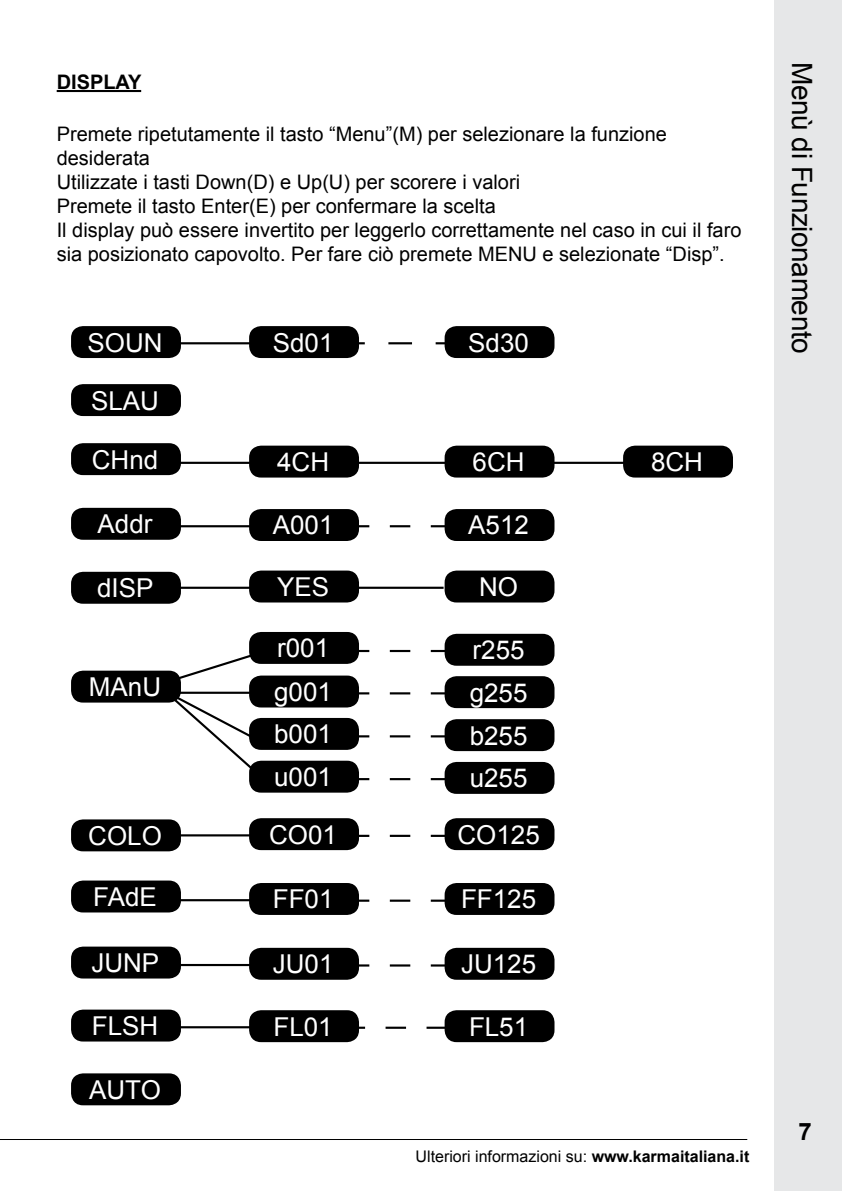
<style>
.page{position:relative;width:842px;height:1191px;background:#fff}
.page>*{position:absolute;margin:0;border:0;box-sizing:border-box;transform-origin:0 0}
.t1{font:28px "Arial";letter-spacing:-.015em;color:#000}
.t2{font:26px/42.8px "Arial";color:#fff;text-align:justify}
.t3{font:700 24px "Arial";color:#000}
.t4{font:20px/24px "Arial";color:#000}
.t5{font:700 20px "Arial";color:#000}
.t6{font:16px "Arial";color:#000}
.s1{font-weight:700}
</style>
<div class="page">
<div style="left:774px;top:0;width:68px;height:1191px;background:#e6e7e8"></div>
<hr style="left:0;top:1139px;width:747px;height:1px;background:#000">
<hr style="left:179px;top:586px;width:76px;height:3px;background:#000">
<hr style="left:340px;top:586px;width:104px;height:3px;background:#000">
<hr style="left:179px;top:462px;width:76px;height:2px;background:#000">
<hr style="left:352px;top:462px;width:99px;height:2px;background:#000">
<hr style="left:533px;top:462px;width:100px;height:2px;background:#000">
<hr style="left:179px;top:342px;width:76px;height:2px;background:#000">
<svg style="left:359px;top:342px;width:86px;height:2px"></svg>
<hr style="left:179px;top:525px;width:76px;height:2px;background:#000">
<svg style="left:359px;top:525px;width:86px;height:2px"></svg>
<svg style="left:176px;top:655px;width:79px;height:25px"></svg>
<svg style="left:168px;top:691px;width:101px;height:78px"></svg>
<svg style="left:359px;top:650px;width:86px;height:2px"></svg>
<svg style="left:359px;top:692px;width:86px;height:2px"></svg>
<svg style="left:359px;top:735px;width:86px;height:2px"></svg>
<svg style="left:359px;top:778px;width:86px;height:2px"></svg>
<hr style="left:179px;top:834px;width:76px;height:2px;background:#000">
<svg style="left:359px;top:834px;width:86px;height:3px"></svg>
<hr style="left:179px;top:899px;width:76px;height:2px;background:#000">
<svg style="left:359px;top:899px;width:86px;height:2px"></svg>
<hr style="left:179px;top:964px;width:76px;height:2px;background:#000">
<svg style="left:359px;top:964px;width:86px;height:2px"></svg>
<hr style="left:175px;top:1026px;width:76px;height:2px;background:#000">
<svg style="left:359px;top:1026px;width:86px;height:2px"></svg>
<hr style="left:57px;top:90px;width:84px;height:2px;background:#000">
<div style="left:71px;top:1073px;width:110px;height:32px;background:#000;border-radius:12px"></div>
<div style="left:249px;top:570px;width:110px;height:32px;background:#000;border-radius:12px"></div>
<div style="left:445px;top:570px;width:109px;height:32px;background:#000;border-radius:12px"></div>
<div style="left:71px;top:572px;width:110px;height:32px;background:#000;border-radius:12px"></div>
<div style="left:249px;top:445px;width:110px;height:32px;background:#000;border-radius:12px"></div>
<div style="left:445px;top:445px;width:109px;height:32px;background:#000;border-radius:12px"></div>
<div style="left:623px;top:445px;width:110px;height:32px;background:#000;border-radius:12px"></div>
<div style="left:71px;top:443px;width:110px;height:32px;background:#000;border-radius:12px"></div>
<div style="left:71px;top:384px;width:110px;height:32px;background:#000;border-radius:12px"></div>
<div style="left:71px;top:326px;width:110px;height:32px;background:#000;border-radius:12px"></div>
<div style="left:249px;top:326px;width:110px;height:32px;background:#000;border-radius:12px"></div>
<div style="left:445px;top:326px;width:109px;height:32px;background:#000;border-radius:12px"></div>
<div style="left:249px;top:509px;width:110px;height:32px;background:#000;border-radius:12px"></div>
<div style="left:445px;top:509px;width:109px;height:32px;background:#000;border-radius:12px"></div>
<div style="left:71px;top:508px;width:110px;height:32px;background:#000;border-radius:12px"></div>
<div style="left:249px;top:632px;width:110px;height:32px;background:#000;border-radius:12px"></div>
<div style="left:249px;top:675px;width:110px;height:32px;background:#000;border-radius:12px"></div>
<div style="left:249px;top:718px;width:110px;height:32px;background:#000;border-radius:12px"></div>
<div style="left:249px;top:760px;width:110px;height:32px;background:#000;border-radius:12px"></div>
<div style="left:445px;top:634px;width:109px;height:31px;background:#000;border-radius:12px"></div>
<div style="left:445px;top:676px;width:109px;height:32px;background:#000;border-radius:12px"></div>
<div style="left:445px;top:719px;width:109px;height:32px;background:#000;border-radius:12px"></div>
<div style="left:445px;top:762px;width:109px;height:32px;background:#000;border-radius:12px"></div>
<div style="left:71px;top:670px;width:110px;height:32px;background:#000;border-radius:12px"></div>
<div style="left:249px;top:818px;width:110px;height:32px;background:#000;border-radius:12px"></div>
<div style="left:445px;top:818px;width:109px;height:32px;background:#000;border-radius:12px"></div>
<div style="left:71px;top:819px;width:110px;height:32px;background:#000;border-radius:12px"></div>
<div style="left:249px;top:883px;width:110px;height:32px;background:#000;border-radius:12px"></div>
<div style="left:445px;top:883px;width:109px;height:32px;background:#000;border-radius:12px"></div>
<div style="left:71px;top:880px;width:110px;height:32px;background:#000;border-radius:12px"></div>
<div style="left:249px;top:947px;width:110px;height:32px;background:#000;border-radius:12px"></div>
<div style="left:445px;top:947px;width:109px;height:32px;background:#000;border-radius:12px"></div>
<div style="left:71px;top:946px;width:110px;height:32px;background:#000;border-radius:12px"></div>
<div style="left:249px;top:1010px;width:110px;height:32px;background:#000;border-radius:12px"></div>
<div style="left:445px;top:1010px;width:109px;height:32px;background:#000;border-radius:12px"></div>
<div style="left:71px;top:1009px;width:110px;height:32px;background:#000;border-radius:12px"></div>
<p class="t5" style="left:57px;top:69px;width:86px">DISPLAY</p>
<p class="t4" style="left:57px;top:122px;width:686px">Premete ripetutamente il tasto “Menu”(M) per selezionare la funzione desiderata<br>Utilizzate i tasti Down(D) e Up(U) per scorere i valori<br>Premete il tasto Enter(E) per confermare la scelta<br>Il display può essere invertito per leggerlo correttamente nel caso in cui il faro sia posizionato capovolto. Per fare ciò premete MENU e selezionate “Disp”.</p>
<h2 class="t2" style="left:88px;top:321px;width:77px">SOUN</h2>
<h2 class="t2" style="left:273px;top:321px;width:62px">Sd01</h2>
<h2 class="t2" style="left:468px;top:321px;width:62px">Sd30</h2>
<h2 class="t2" style="left:91px;top:379px;width:69px">SLAU</h2>
<h2 class="t2" style="left:92px;top:438px;width:68px">CHnd</h2>
<h2 class="t2" style="left:277px;top:441px;width:53px">4CH</h2>
<h2 class="t2" style="left:473px;top:441px;width:53px">6CH</h2>
<h2 class="t2" style="left:651px;top:441px;width:53px">8CH</h2>
<h2 class="t2" style="left:98px;top:503px;width:56px">Addr</h2>
<h2 class="t2" style="left:273px;top:504px;width:62px">A001</h2>
<h2 class="t2" style="left:468px;top:504px;width:62px">A512</h2>
<h2 class="t2" style="left:97px;top:567px;width:58px">dISP</h2>
<h2 class="t2" style="left:277px;top:566px;width:54px">YES</h2>
<h2 class="t2" style="left:479px;top:566px;width:40px">NO</h2>
<h2 class="t2" style="left:89px;top:666px;width:74px">MAnU</h2>
<h2 class="t2" style="left:274px;top:627px;width:59px">r001 g001 b001 u001</h2>
<h2 class="t2" style="left:470px;top:629px;width:59px">r255 g255 b255 u255</h2>
<h2 class="t2" style="left:88px;top:814px;width:75px">COLO</h2>
<h2 class="t2" style="left:269px;top:813px;width:69px">CO01</h2>
<h2 class="t2" style="left:457px;top:813px;width:84px">CO125</h2>
<h2 class="t2" style="left:93px;top:875px;width:65px">FAdE</h2>
<h2 class="t2" style="left:273px;top:878px;width:62px">FF01</h2>
<h2 class="t2" style="left:461px;top:878px;width:77px">FF125</h2>
<h2 class="t2" style="left:91px;top:941px;width:69px">JUNP</h2>
<h2 class="t2" style="left:273px;top:943px;width:62px">JU01</h2>
<h2 class="t2" style="left:461px;top:943px;width:77px">JU125</h2>
<h2 class="t2" style="left:92px;top:1004px;width:68px">FLSH</h2>
<h2 class="t2" style="left:273px;top:1005px;width:61px">FL01</h2>
<h2 class="t2" style="left:469px;top:1005px;width:61px">FL51</h2>
<h2 class="t2" style="left:89px;top:1068px;width:73px">AUTO</h2>
<p class="t6" style="left:416px;top:1145px;width:335px">Ulteriori informazioni su: <span class="s1">www.karmaitaliana.it</span></p>
<h1 class="t1" style="left:820px;top:62px;width:293px;rotate:90deg">Menù di Funzionamento</h1>
<p class="t3" style="left:799px;top:1115px;width:15px">7</p>
</div>
